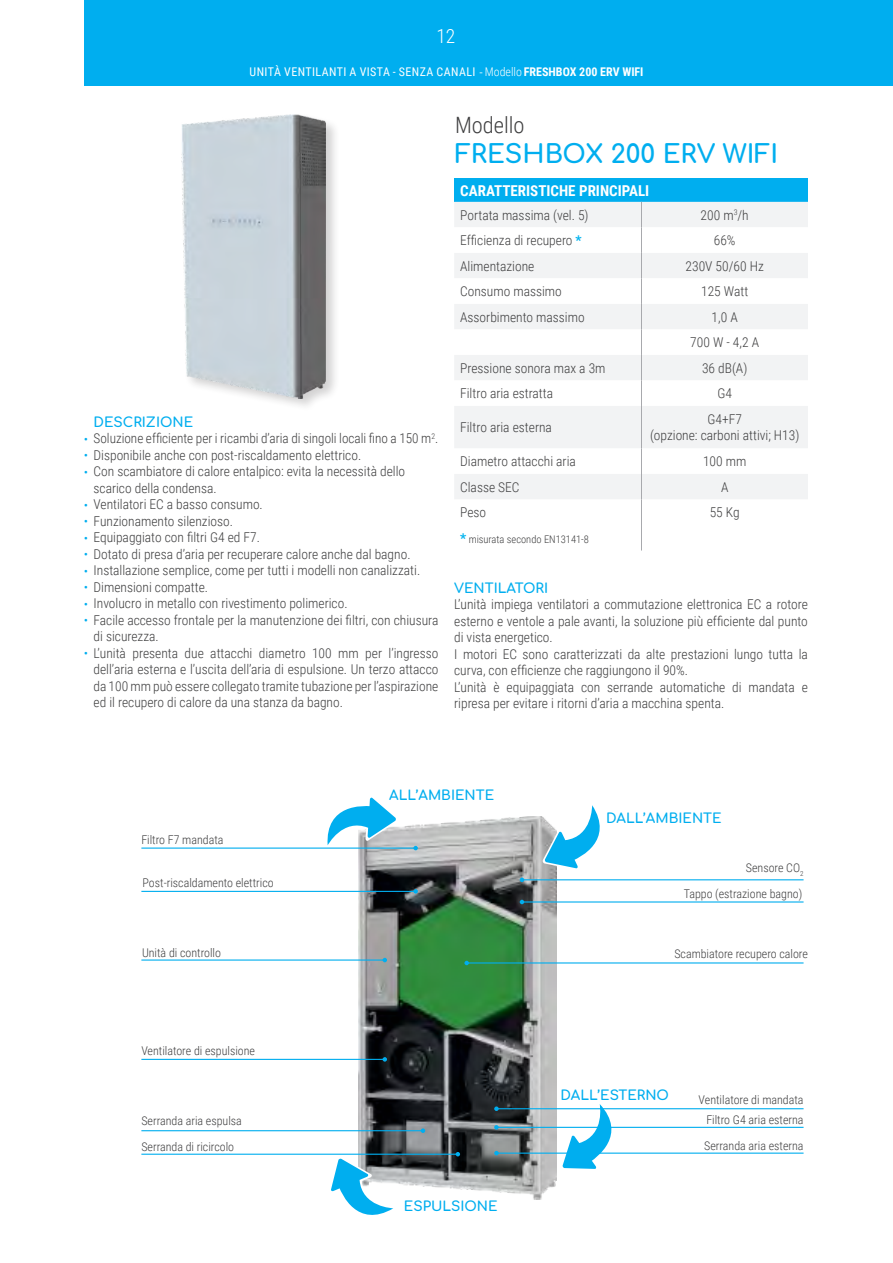
<style>
.page{position:relative;width:893px;height:1263px;background:#fff}
.page>*{position:absolute;margin:0;border:0;box-sizing:border-box;transform-origin:0 0}
.t1{font:700 25.5px "Comfortaa";color:#00aeef}
.t2{font:300 22.5px "Roboto Condensed";color:#3e3e3f}
.t3{font:300 19.5px "Roboto Condensed";color:#fff}
.t4{font:700 15px "Roboto Condensed";color:#fff}
.t5{font:300 13.5px/16.5px "Roboto Condensed";color:#3e3e3f}
.t6{font:700 13.5px "Comfortaa";color:#00aeef}
.t7{font:300 12px "Roboto Condensed";color:#3e3e3f}
.t8{font:12px "Roboto Condensed";letter-spacing:.035em;color:#fff}
.t9{font:300 10.5px "Roboto Condensed";color:#3e3e3f}
.s1{font-family:"Myriad Pro";font-stretch:condensed}
.s2{font-weight:300}
.s3{font-weight:700}
.s4{color:#00aeef}
.s5{font-weight:700;color:#00b3ef}
.s6{font-weight:700;font-size:13.5px;color:#00b3ef}
</style>
<div class="page">
<div style="left:84px;top:0;width:809px;height:86px;background:#00aeef"></div>
<div style="left:454px;top:179px;width:354px;height:23px;background:#00aeef"></div>
<div style="left:454px;top:202px;width:354px;height:25px;background:#f2f3f4"></div>
<svg style="left:454px;top:253px;width:354px;height:246px;fill:#f2f3f4"></svg>
<svg style="left:641px;top:202px;width:1px;height:204px"></svg>
<hr style="left:641px;top:406px;width:1px;height:42px;background:#a8a9ad">
<svg style="left:641px;top:448px;width:1px;height:102px"></svg>
<div style="left:179px;top:112px;width:161px;height:300px;background:#231f20;opacity:.2"></div>
<img style="left:181px;top:114px;width:145px;height:285px">
<img style="left:358px;top:817px;width:198px;height:382px">
<svg style="left:542px;top:805px;width:58px;height:66px"></svg>
<svg style="left:560px;top:1104px;width:72px;height:65px"></svg>
<svg style="left:327px;top:797px;width:72px;height:53px"></svg>
<hr style="left:141px;top:891px;width:275px;height:1px;background:#00aeef">
<svg style="left:413px;top:889px;width:5px;height:5px"></svg>
<hr style="left:141px;top:847px;width:275px;height:2px;background:#00aeef">
<svg style="left:413px;top:846px;width:5px;height:4px"></svg>
<hr style="left:141px;top:959px;width:244px;height:2px;background:#00aeef">
<svg style="left:383px;top:958px;width:4px;height:4px"></svg>
<hr style="left:141px;top:1059px;width:244px;height:1px;background:#00aeef">
<svg style="left:383px;top:1057px;width:4px;height:4px"></svg>
<hr style="left:141px;top:1130px;width:282px;height:1px;background:#00aeef">
<svg style="left:421px;top:1128px;width:4px;height:5px"></svg>
<svg style="left:331px;top:1156px;width:67px;height:59px"></svg>
<hr style="left:141px;top:1153px;width:317px;height:2px;background:#00aeef">
<svg style="left:456px;top:1152px;width:4px;height:4px"></svg>
<hr style="left:522px;top:879px;width:282px;height:1px;background:#00aeef">
<svg style="left:520px;top:877px;width:4px;height:5px"></svg>
<hr style="left:522px;top:901px;width:282px;height:1px;background:#00aeef">
<svg style="left:520px;top:900px;width:4px;height:4px"></svg>
<hr style="left:467px;top:962px;width:337px;height:1px;background:#00aeef">
<svg style="left:464px;top:961px;width:5px;height:4px"></svg>
<hr style="left:496px;top:1108px;width:308px;height:1px;background:#00aeef">
<svg style="left:494px;top:1106px;width:5px;height:5px"></svg>
<hr style="left:496px;top:1127px;width:308px;height:1px;background:#00aeef">
<svg style="left:494px;top:1125px;width:5px;height:4px"></svg>
<hr style="left:496px;top:1152px;width:308px;height:2px;background:#00aeef">
<svg style="left:494px;top:1151px;width:5px;height:4px"></svg>
<h3 class="t3" style="left:436px;top:23px;width:20px">12</h3>
<p class="t8" style="left:250px;top:63px;width:395px">UNITÀ VENTILANTI A VISTA - SENZA CANALI <span class="s1">-</span> <span class="s2">Modello</span> <span class="s3">FRESHBOX 200 ERV WIFI</span></p>
<p class="t2" style="left:455px;top:109px;width:71px">Modello</p>
<p class="t6" style="left:94px;top:409px;width:101px">DESCRIZIONE</p>
<p class="t5" style="left:84px;top:430px;width:356px"><span class="s4">•</span> Soluzione efficiente per i ricambi d’aria di singoli locali fino a 150 m<sup>2</sup>.</p>
<p class="t5" style="left:84px;top:446px;width:279px"><span class="s4">•</span> Disponibile anche con post-riscaldamento elettrico.</p>
<p class="t5" style="left:94px;top:463px;width:313px;text-indent:-10px"><span class="s4">•</span> Con scambiatore di calore entalpico: evita la necessità dello scarico della condensa.</p>
<p class="t5" style="left:84px;top:496px;width:181px"><span class="s4">•</span> Ventilatori EC a basso consumo.</p>
<p class="t5" style="left:84px;top:512px;width:151px"><span class="s4">•</span> Funzionamento silenzioso.</p>
<p class="t5" style="left:84px;top:529px;width:178px"><span class="s4">•</span> Equipaggiato con filtri G4 ed F7.</p>
<p class="t5" style="left:84px;top:545px;width:328px"><span class="s4">•</span> Dotato di presa d’aria per recuperare calore anche dal bagno.</p>
<p class="t5" style="left:84px;top:562px;width:338px"><span class="s4">•</span> Installazione semplice, come per tutti i modelli non canalizzati.</p>
<p class="t5" style="left:84px;top:578px;width:126px"><span class="s4">•</span> Dimensioni compatte.</p>
<p class="t5" style="left:84px;top:595px;width:265px"><span class="s4">•</span> Involucro in metallo con rivestimento polimerico.</p>
<p class="t5" style="left:94px;top:611px;width:346px;text-indent:-10px"><span class="s4">•</span> Facile accesso frontale per la manutenzione dei filtri, con chiusura di sicurezza.</p>
<p class="t5" style="left:94px;top:644px;width:346px;text-align:justify;text-indent:-10px"><span class="s4">•</span> L’unità presenta due attacchi diametro 100 mm per l’ingresso dell’aria esterna e l’uscita dell’aria di espulsione. Un terzo attacco da 100 mm può essere collegato tramite tubazione per l’aspirazione ed il recupero di calore da una stanza da bagno.</p>
<p class="t1" style="left:455px;top:130px;width:325px">FRESHBOX 200 ERV WIFI</p>
<p class="t4" style="left:460px;top:180px;width:191px">CARATTERISTICHE PRINCIPALI</p>
<p class="t5" style="left:460px;top:206px;width:130px">Portata massima (vel. 5)</p>
<p class="t5" style="left:701px;top:206px;width:50px">200 m<sup>3</sup>/h</p>
<p class="t5" style="left:460px;top:232px;width:123px">Efficienza di recupero <span class="s5">*</span></p>
<p class="t5" style="left:714px;top:232px;width:23px">66%</p>
<p class="t5" style="left:460px;top:257px;width:76px">Alimentazione</p>
<p class="t5" style="left:686px;top:257px;width:80px">230V 50/60 Hz</p>
<p class="t5" style="left:460px;top:283px;width:103px">Consumo massimo</p>
<p class="t5" style="left:701px;top:283px;width:49px">125 Watt</p>
<p class="t5" style="left:460px;top:308px;width:126px">Assorbimento massimo</p>
<p class="t5" style="left:712px;top:308px;width:28px">1,0 A</p>
<p class="t5" style="left:690px;top:334px;width:70px">700 W - 4,2 A</p>
<p class="t5" style="left:460px;top:359px;width:147px">Pressione sonora max a 3m</p>
<p class="t5" style="left:702px;top:359px;width:47px">36 dB(A)</p>
<p class="t5" style="left:460px;top:385px;width:94px">Filtro aria estratta</p>
<p class="t5" style="left:717px;top:385px;width:16px">G4</p>
<p class="t5" style="left:460px;top:419px;width:93px">Filtro aria esterna</p>
<p class="t5" style="left:707px;top:411px;width:36px">G4+F7</p>
<p class="t5" style="left:650px;top:427px;width:151px">(opzione: carboni attivi; H13)</p>
<p class="t5" style="left:460px;top:453px;width:117px">Diametro attacchi aria</p>
<p class="t5" style="left:703px;top:453px;width:45px">100 mm</p>
<p class="t5" style="left:460px;top:478px;width:61px">Classe SEC</p>
<p class="t5" style="left:721px;top:478px;width:9px">A</p>
<p class="t5" style="left:460px;top:504px;width:28px">Peso</p>
<p class="t5" style="left:710px;top:504px;width:31px">55 Kg</p>
<p class="t9" style="left:460px;top:532px;width:130px"><span class="s6">*</span> misurata secondo EN13141-8</p>
<p class="t6" style="left:454px;top:575px;width:96px">VENTILATORI</p>
<p class="t5" style="left:454px;top:596px;width:355px;text-align:justify">L’unità impiega ventilatori a commutazione elettronica EC a rotore esterno e ventole a pale avanti, la soluzione più efficiente dal punto di vista energetico.</p>
<p class="t5" style="left:454px;top:645px;width:355px">I motori EC sono caratterizzati da alte prestazioni lungo tutta la curva, con efficienze che raggiungono il 90%.</p>
<p class="t5" style="left:454px;top:678px;width:355px">L’unità è equipaggiata con serrande automatiche di mandata e ripresa per evitare i ritorni d’aria a macchina spenta.</p>
<p class="t7" style="left:141px;top:832px;width:84px">Filtro F7 mandata</p>
<p class="t7" style="left:143px;top:874px;width:133px">Post-riscaldamento elettrico</p>
<p class="t7" style="left:142px;top:945px;width:80px">Unità di controllo</p>
<p class="t7" style="left:141px;top:1042px;width:115px">Ventilatore di espulsione</p>
<p class="t7" style="left:141px;top:1113px;width:102px">Serranda aria espulsa</p>
<p class="t7" style="left:141px;top:1138px;width:94px">Serranda di ricircolo</p>
<p class="t6" style="left:389px;top:783px;width:107px">ALL’AMBIENTE</p>
<p class="t6" style="left:404px;top:1194px;width:95px">ESPULSIONE</p>
<p class="t6" style="left:606px;top:806px;width:117px">DALL’AMBIENTE</p>
<p class="t7" style="left:746px;top:859px;width:59px">Sensore CO<sub>2</sub></p>
<p class="t7" style="left:684px;top:885px;width:120px">Tappo (estrazione bagno)</p>
<p class="t7" style="left:674px;top:945px;width:135px">Scambiatore recupero calore</p>
<p class="t6" style="left:561px;top:1083px;width:110px">DALL’ESTERNO</p>
<p class="t7" style="left:699px;top:1092px;width:106px">Ventilatore di mandata</p>
<p class="t7" style="left:706px;top:1111px;width:99px">Filtro G4 aria esterna</p>
<p class="t7" style="left:704px;top:1137px;width:101px">Serranda aria esterna</p>
</div>
